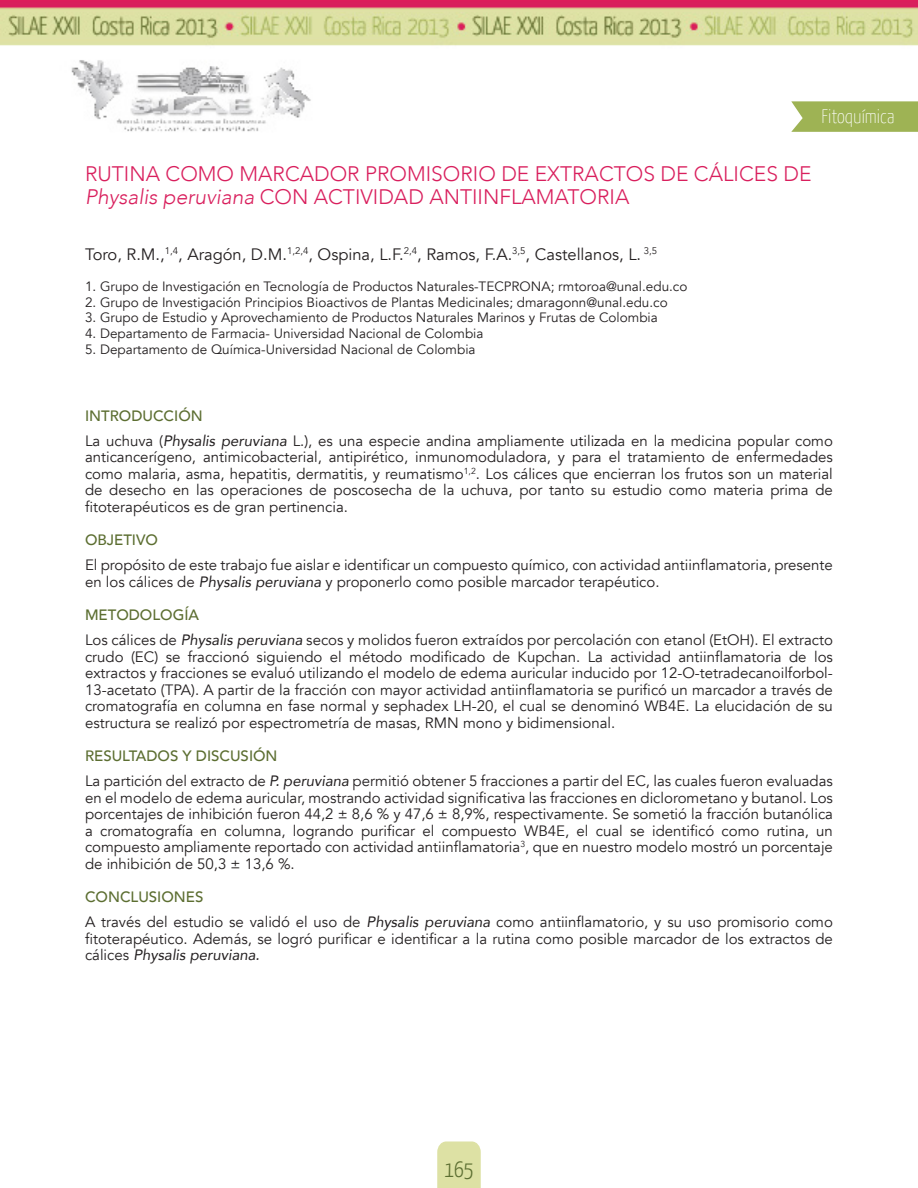
<style>
.page{position:relative;width:918px;height:1188px;background:#fff}
.page>*{position:absolute;margin:0;border:0;box-sizing:border-box;transform-origin:0 0}
.t1{font:300 22.5px "Yanone Kaffeesatz";color:#5c6e31}
.Titulo_del_resumen{font:300 21px/22.5px "Avenir";color:#d91f5d}
.t2{font:100 19.5px "Yanone Kaffeesatz";color:#fff}
.Autores{font:16.5px "Avenir";color:#231f20}
.t3{font:15px/16.5px "Avenir";color:#231f20;text-align:justify}
.Titulo_de_sección{font:500 15px "Avenir";color:#5c6e31}
.Datos_autores{font:13.5px "Avenir";color:#231f20}
.s1{font-style:italic}
</style>
<div class="page">
<img style="left:0;top:0;width:918px;height:132px">
<svg style="left:791px;top:101px;width:127px;height:31px;background:#a4b75e"></svg>
<div style="left:437px;top:1142px;width:44px;height:46px;background:#dde1a4"></div>
<h3 class="t2" style="left:822px;top:104px;width:74px">Fitoquímica</h3>
<p class="Titulo_del_resumen" style="left:85px;top:163px;width:728px">RUTINA COMO MARCADOR PROMISORIO DE EXTRACTOS DE CÁLICES DE<br><span class="s1">Physalis peruviana</span> CON ACTIVIDAD ANTIINFLAMATORIA</p>
<p class="Autores" style="left:85px;top:244px;width:574px">Toro, R.M.,<sup>1,4</sup>, Aragón, D.M.<sup>1,2,4</sup>, Ospina, L.F.<sup>2,4</sup>, Ramos, F.A.<sup>3,5</sup>, Castellanos, L. <sup>3,5</sup></p>
<p class="Datos_autores" style="left:85px;top:278px;width:604px">1. Grupo de Investigación en Tecnología de Productos Naturales-TECPRONA; rmtoroa@unal.edu.co</p>
<p class="Datos_autores" style="left:85px;top:294px;width:584px">2. Grupo de Investigación Principios Bioactivos de Plantas Medicinales; dmaragonn@unal.edu.co</p>
<p class="Datos_autores" style="left:85px;top:310px;width:574px">3. Grupo de Estudio y Aprovechamiento de Productos Naturales Marinos y Frutas de Colombia</p>
<p class="Datos_autores" style="left:85px;top:325px;width:400px">4. Departamento de Farmacia- Universidad Nacional de Colombia</p>
<p class="Datos_autores" style="left:85px;top:341px;width:392px">5. Departamento de Química-Universidad Nacional de Colombia</p>
<p class="Titulo_de_sección" style="left:85px;top:402px;width:119px">INTRODUCCIÓN</p>
<p class="t3" style="left:85px;top:432px;width:749px">La uchuva (<span class="s1">Physalis peruviana</span> L.), es una especie andina ampliamente utilizada en la medicina popular como anticancerígeno, antimicobacterial, antipirético, inmunomoduladora, y para el tratamiento de enfermedades como malaria, asma, hepatitis, dermatitis, y reumatismo<sup>1,2</sup>. Los cálices que encierran los frutos son un material de desecho en las operaciones de poscosecha de la uchuva, por tanto su estudio como materia prima de fitoterapéuticos es de gran pertinencia.</p>
<p class="Titulo_de_sección" style="left:85px;top:527px;width:75px">OBJETIVO</p>
<p class="t3" style="left:85px;top:557px;width:749px">El propósito de este trabajo fue aislar e identificar un compuesto químico, con actividad antiinflamatoria, presente en los cálices de <span class="s1">Physalis peruviana</span> y proponerlo como posible marcador terapéutico.</p>
<p class="Titulo_de_sección" style="left:85px;top:602px;width:116px">METODOLOGÍA</p>
<p class="t3" style="left:85px;top:632px;width:749px">Los cálices de <span class="s1">Physalis peruviana</span> secos y molidos fueron extraídos por percolación con etanol (EtOH). El extracto crudo (EC) se fraccionó siguiendo el método modificado de Kupchan. La actividad antiinflamatoria de los extractos y fracciones se evaluó utilizando el modelo de edema auricular inducido por 12-O-tetradecanoilforbol-13-acetato (TPA). A partir de la fracción con mayor actividad antiinflamatoria se purificó un marcador a través de cromatografía en columna en fase normal y sephadex LH-20, el cual se denominó WB4E. La elucidación de su estructura se realizó por espectrometría de masas, RMN mono y bidimensional.</p>
<p class="Titulo_de_sección" style="left:85px;top:743px;width:194px">RESULTADOS Y DISCUSIÓN</p>
<p class="t3" style="left:85px;top:773px;width:750px">La partición del extracto de <span class="s1">P. peruviana</span> permitió obtener 5 fracciones a partir del EC, las cuales fueron evaluadas en el modelo de edema auricular, mostrando actividad significativa las fracciones en diclorometano y butanol. Los porcentajes de inhibición fueron 44,2 ± 8,6 % y 47,6 ± 8,9%, respectivamente. Se sometió la fracción butanólica a cromatografía en columna, logrando purificar el compuesto WB4E, el cual se identificó como rutina, un compuesto ampliamente reportado con actividad antiinflamatoria<sup>3</sup>, que en nuestro modelo mostró un porcentaje de inhibición de 50,3 ± 13,6 %.</p>
<p class="Titulo_de_sección" style="left:85px;top:884px;width:120px">CONCLUSIONES</p>
<p class="t3" style="left:85px;top:914px;width:749px">A través del estudio se validó el uso de <span class="s1">Physalis peruviana</span> como antiinflamatorio, y su uso promisorio como fitoterapéutico. Además, se logró purificar e identificar a la rutina como posible marcador de los extractos de cálices <span class="s1">Physalis peruviana.</span></p>
<h1 class="t1" style="left:444px;top:1155px;width:31px">165</h1>
</div>
